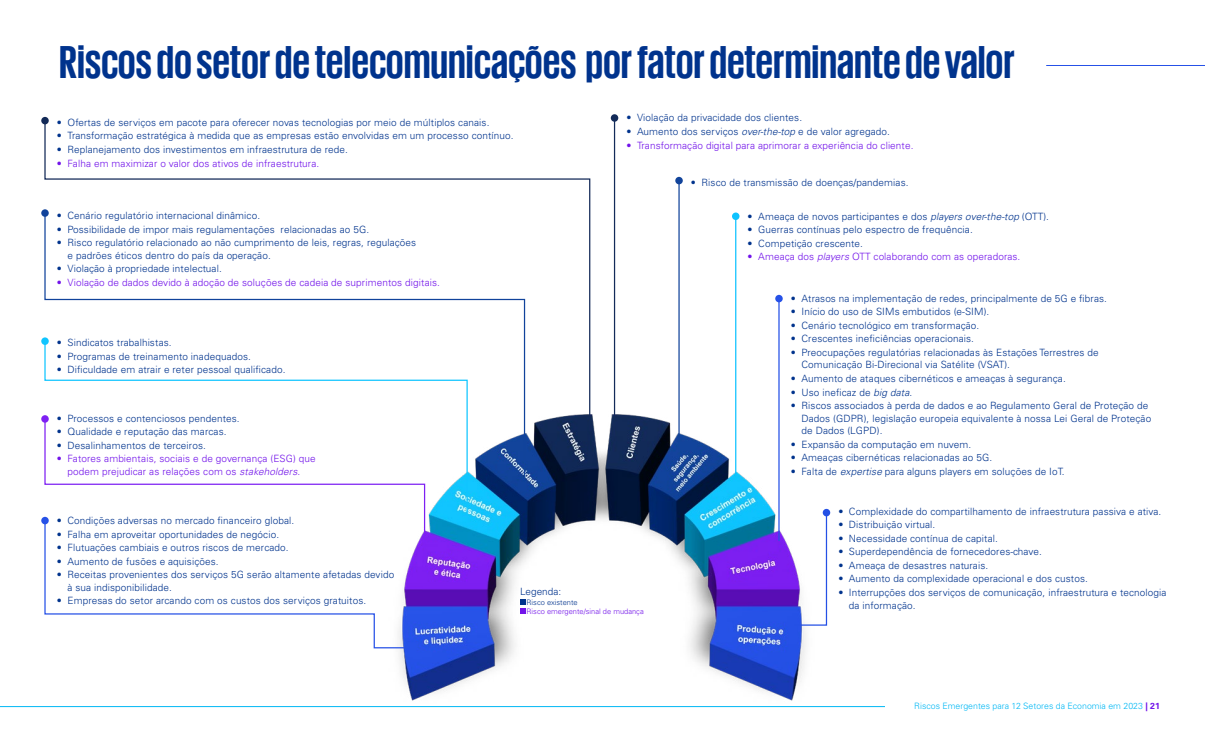
<style>
.page{position:relative;width:1205px;height:745px;background:#fff}
.page>*{position:absolute;margin:0;border:0;box-sizing:border-box;transform-origin:0 0}
.t1{font:700 47.5px "KPMG";color:#00338d}
.t2{font:300 10px/12.5px "Univers LT Std";letter-spacing:.01em;color:#00338d}
.t3{font:300 10px/12.5px "Univers LT Std";letter-spacing:.01em;color:#7213ea;text-align:center}
.t4{font:300 8.75px "Univers LT Std";color:#00b8f5}
.t5{font:300 7.5px "Univers LT Std";color:#7213ea}
.t6{font:300 7.5px "Univers LT Std";color:#00338d}
.s1{font-style:italic}
.s2{font-weight:700;color:#7213ea}
</style>
<div class="page">
<hr style="left:0;top:705px;width:885px;height:1px;background:#00b8f5">
<img style="left:367px;top:402px;width:469px;height:306px">
<hr style="left:1046px;top:65px;width:159px;height:1px;background:#2651e7">
<hr style="left:614px;top:118px;width:1px;height:303px;background:#132b59">
<div style="left:611px;top:114px;width:7px;height:8px;background:#132b59;border-radius:50%"></div>
<hr style="left:678px;top:180px;width:2px;height:261px;background:#12449b">
<div style="left:675px;top:177px;width:8px;height:7px;background:#12449b;border-radius:50%"></div>
<hr style="left:735px;top:216px;width:1px;height:259px;background:#0ec3ff">
<div style="left:732px;top:212px;width:7px;height:8px;background:#0ec3ff;border-radius:50%"></div>
<hr style="left:778px;top:298px;width:1px;height:242px;background:#2651e7">
<svg style="left:775px;top:294px;width:8px;height:8px"></svg>
<svg style="left:793px;top:511px;width:35px;height:115px"></svg>
<div style="left:823px;top:508px;width:7px;height:8px;background:#2450e5;border-radius:50%"></div>
<svg style="left:44px;top:122px;width:547px;height:310px"></svg>
<div style="left:41px;top:117px;width:8px;height:7px;background:#122957;border-radius:50%"></div>
<svg style="left:44px;top:212px;width:482px;height:268px"></svg>
<div style="left:41px;top:209px;width:8px;height:8px;background:#11439b;border-radius:50%"></div>
<svg style="left:44px;top:340px;width:424px;height:185px"></svg>
<div style="left:41px;top:337px;width:8px;height:8px;background:#10c5ff;border-radius:50%"></div>
<svg style="left:44px;top:417px;width:382px;height:142px"></svg>
<div style="left:41px;top:415px;width:8px;height:7px;background:#7e20f3;border-radius:50%"></div>
<svg style="left:44px;top:519px;width:366px;height:129px"></svg>
<div style="left:41px;top:516px;width:8px;height:8px;background:#2651e7;border-radius:50%"></div>
<h1 class="t1" style="left:59px;top:38px;width:957px">Riscos do setor de telecomunicações por fator determinante de valor</h1>
<p class="t2" style="left:57px;top:116px;width:434px">• Ofertas de serviços em pacote para oferecer novas tecnologias por meio de múltiplos canais.</p>
<p class="t2" style="left:57px;top:130px;width:458px">• Transformação estratégica à medida que as empresas estão envolvidas em um processo contínuo.</p>
<p class="t2" style="left:57px;top:143px;width:292px">• Replanejamento dos investimentos em infraestrutura de rede.</p>
<p class="t3" style="left:57px;top:157px;width:264px">• Falha em maximizar o valor dos ativos de infraestrutura.</p>
<p class="t2" style="left:626px;top:112px;width:177px">• Violação da privacidade dos clientes.</p>
<p class="t2" style="left:626px;top:125px;width:265px">• Aumento dos serviços <span class="s1">over-the-top</span> e de valor agregado.</p>
<p class="t3" style="left:626px;top:139px;width:289px">• Transformação digital para aprimorar a experiência do cliente.</p>
<p class="t2" style="left:691px;top:176px;width:219px">• Risco de transmissão de doenças/pandemias.</p>
<p class="t2" style="left:57px;top:209px;width:205px">• Cenário regulatório internacional dinâmico.</p>
<p class="t2" style="left:57px;top:223px;width:314px">• Possibilidade de impor mais regulamentações relacionadas ao 5G.</p>
<p class="t2" style="left:68px;top:236px;width:350px;text-indent:-11px">• Risco regulatório relacionado ao não cumprimento de leis, regras, regulações e padrões éticos dentro do país da operação.</p>
<p class="t2" style="left:57px;top:262px;width:166px">• Violação à propriedade intelectual.</p>
<p class="t3" style="left:57px;top:276px;width:384px">• Violação de dados devido à adoção de soluções de cadeia de suprimentos digitais.</p>
<p class="t2" style="left:57px;top:336px;width:116px">• Sindicatos trabalhistas.</p>
<p class="t2" style="left:57px;top:350px;width:196px">• Programas de treinamento inadequados.</p>
<p class="t2" style="left:57px;top:363px;width:230px">• Dificuldade em atrair e reter pessoal qualificado.</p>
<p class="t2" style="left:57px;top:411px;width:184px">• Processos e contenciosos pendentes.</p>
<p class="t2" style="left:57px;top:425px;width:171px">• Qualidade e reputação das marcas.</p>
<p class="t2" style="left:57px;top:438px;width:151px">• Desalinhamentos de terceiros.</p>
<p class="t3" style="left:57px;top:452px;width:260px">• Fatores ambientais, sociais e de governança (ESG) que podem prejudicar as relações com os <span class="s1">stakeholders</span>.</p>
<p class="t2" style="left:57px;top:514px;width:239px">• Condições adversas no mercado financeiro global.</p>
<p class="t2" style="left:57px;top:527px;width:224px">• Falha em aproveitar oportunidades de negócio.</p>
<p class="t2" style="left:57px;top:541px;width:233px">• Flutuações cambiais e outros riscos de mercado.</p>
<p class="t2" style="left:57px;top:554px;width:163px">• Aumento de fusões e aquisições.</p>
<p class="t2" style="left:68px;top:568px;width:328px;text-indent:-11px">• Receitas provenientes dos serviços 5G serão altamente afetadas devido à sua indisponibilidade.</p>
<p class="t2" style="left:57px;top:594px;width:311px">• Empresas do setor arcando com os custos dos serviços gratuitos.</p>
<p class="t2" style="left:520px;top:584px;width:42px">Legenda:</p>
<p class="t6" style="left:527px;top:597px;width:53px">Risco existente</p>
<p class="t5" style="left:527px;top:606px;width:119px">Risco emergente/sinal de mudança</p>
<p class="t2" style="left:747px;top:210px;width:303px">• Ameaça de novos participantes e dos <span class="s1">players over-the-top</span> (OTT).</p>
<p class="t2" style="left:747px;top:223px;width:227px">• Guerras contínuas pelo espectro de frequência.</p>
<p class="t2" style="left:747px;top:237px;width:117px">• Competição crescente.</p>
<p class="t3" style="left:747px;top:250px;width:274px">• Ameaça dos <span class="s1">players</span> OTT colaborando com as operadoras.</p>
<p class="t2" style="left:791px;top:292px;width:318px">• Atrasos na implementação de redes, principalmente de 5G e fibras.</p>
<p class="t2" style="left:791px;top:305px;width:200px">• Início do uso de SIMs embutidos (e-SIM).</p>
<p class="t2" style="left:791px;top:319px;width:190px">• Cenário tecnológico em transformação.</p>
<p class="t2" style="left:791px;top:332px;width:185px">• Crescentes ineficiências operacionais.</p>
<p class="t2" style="left:801px;top:346px;width:299px;text-indent:-11px">• Preocupações regulatórias relacionadas às Estações Terrestres de<br>Comunicação Bi-Direcional via Satélite (VSAT).</p>
<p class="t2" style="left:791px;top:372px;width:276px">• Aumento de ataques cibernéticos e ameaças à segurança.</p>
<p class="t2" style="left:791px;top:385px;width:123px">• Uso ineficaz de <span class="s1">big data</span>.</p>
<p class="t2" style="left:801px;top:399px;width:351px;text-indent:-11px">• Riscos associados à perda de dados e ao Regulamento Geral de Proteção de<br>Dados (GDPR), legislação europeia equivalente à nossa Lei Geral de Proteção de Dados (LGPD).</p>
<p class="t2" style="left:791px;top:438px;width:182px">• Expansão da computação em nuvem.</p>
<p class="t2" style="left:791px;top:451px;width:203px">• Ameaças cibernéticas relacionadas ao 5G.</p>
<p class="t2" style="left:791px;top:465px;width:275px">• Falta de <span class="s1">expertise</span> para alguns players em soluções de IoT.</p>
<p class="t2" style="left:838px;top:504px;width:324px">• Complexidade do compartilhamento de infraestrutura passiva e ativa.</p>
<p class="t2" style="left:838px;top:518px;width:98px">• Distribuição virtual.</p>
<p class="t2" style="left:838px;top:531px;width:161px">• Necessidade contínua de capital.</p>
<p class="t2" style="left:838px;top:545px;width:205px">• Superdependência de fornecedores-chave.</p>
<p class="t2" style="left:838px;top:558px;width:151px">• Ameaça de desastres naturais.</p>
<p class="t2" style="left:838px;top:572px;width:251px">• Aumento da complexidade operacional e dos custos.</p>
<p class="t2" style="left:849px;top:585px;width:319px;text-indent:-11px">• Interrupções dos serviços de comunicação, infraestrutura e tecnologia da informação.</p>
<p class="t4" style="left:914px;top:700px;width:247px">Riscos Emergentes para 12 Setores da Economia em 2023 <span class="s2">| 21</span></p>
</div>
